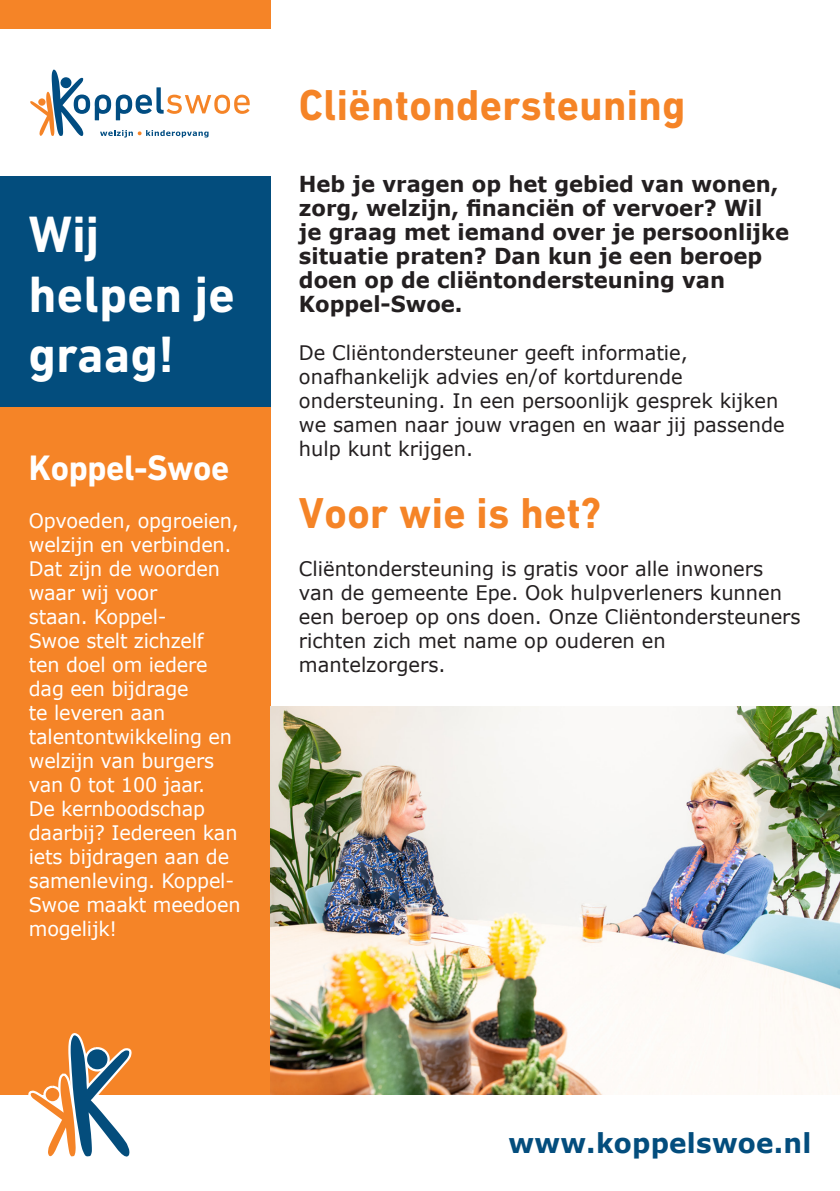
<style>
.page{position:relative;width:840px;height:1191px;background:#fff}
.page>*{position:absolute;margin:0;border:0;box-sizing:border-box;transform-origin:0 0}
.t1{font:700 52px/60px "DIN Next W1 G";letter-spacing:.01em;color:#fff;scale:.96 1}
.Body{font:700 44px "DIN Next W1 G";letter-spacing:.01em;color:#f58427;scale:.96 1}
.Body-2{font:700 36px "DIN Next W1 G";letter-spacing:-.01em;color:#fff;scale:.96 1}
.t2{font:700 27.2px "Verdana";letter-spacing:.01em;color:#034d7d;scale:.96 1}
.Body-3{font:700 22px/24px "Verdana";color:#231f20;scale:.96 1}
.Body-4{font:20px/24px "Verdana";color:#231f20}
.Body-5{font:20px/24px "Verdana";letter-spacing:-.01em;color:#fff;scale:.96 1}
</style>
<div class="page">
<div style="left:0;top:407px;width:270px;height:687px;background:#f58427"></div>
<div style="left:0;top:0;width:270px;height:28px;background:#f58427"></div>
<svg style="left:30px;top:70px;width:219px;height:67px"></svg>
<div style="left:0;top:177px;width:270px;height:230px;background:#034d7d"></div>
<svg style="left:28px;top:1033px;width:104px;height:124px"></svg>
<img style="left:270px;top:706px;width:569px;height:388px">
<p class="t1" style="left:29px;top:204px;width:216px">Wij helpen je graag!</p>
<p class="Body-2" style="left:29px;top:447px;width:210px">Koppel-Swoe</p>
<p class="Body-5" style="left:29px;top:509px;width:222px">Opvoeden, opgroeien, welzijn en verbinden.<br>Dat zijn de woorden waar wij voor<br>staan. Koppel-<br>Swoe stelt zichzelf<br>ten doel om iedere dag een bijdrage<br>te leveren aan talentontwikkeling en welzijn van burgers van 0 tot 100 jaar.<br>De kernboodschap daarbij? Iedereen kan iets bijdragen aan de samenleving. Koppel-<br>Swoe maakt meedoen mogelijk!</p>
<p class="Body" style="left:299px;top:79px;width:404px">Cliëntondersteuning</p>
<p class="Body-3" style="left:299px;top:172px;width:512px">Heb je vragen op het gebied van wonen, zorg, welzijn, financiën of vervoer? Wil je graag met iemand over je persoonlijke situatie praten? Dan kun je een beroep doen op de cliëntondersteuning van Koppel-Swoe.</p>
<p class="Body-4" style="left:299px;top:341px;width:487px">De Cliëntondersteuner geeft informatie, onafhankelijk advies en/of kortdurende ondersteuning. In een persoonlijk gesprek kijken we samen naar jouw vragen en waar jij passende hulp kunt krijgen.</p>
<p class="Body" style="left:299px;top:487px;width:316px">Voor wie is het?</p>
<p class="Body-4" style="left:299px;top:557px;width:503px">Cliëntondersteuning is gratis voor alle inwoners van de gemeente Epe. Ook hulpverleners kunnen een beroep op ons doen. Onze Cliëntondersteuners richten zich met name op ouderen en mantelzorgers.</p>
<p class="t2" style="left:508px;top:1123px;width:317px">www.koppelswoe.nl</p>
</div>
